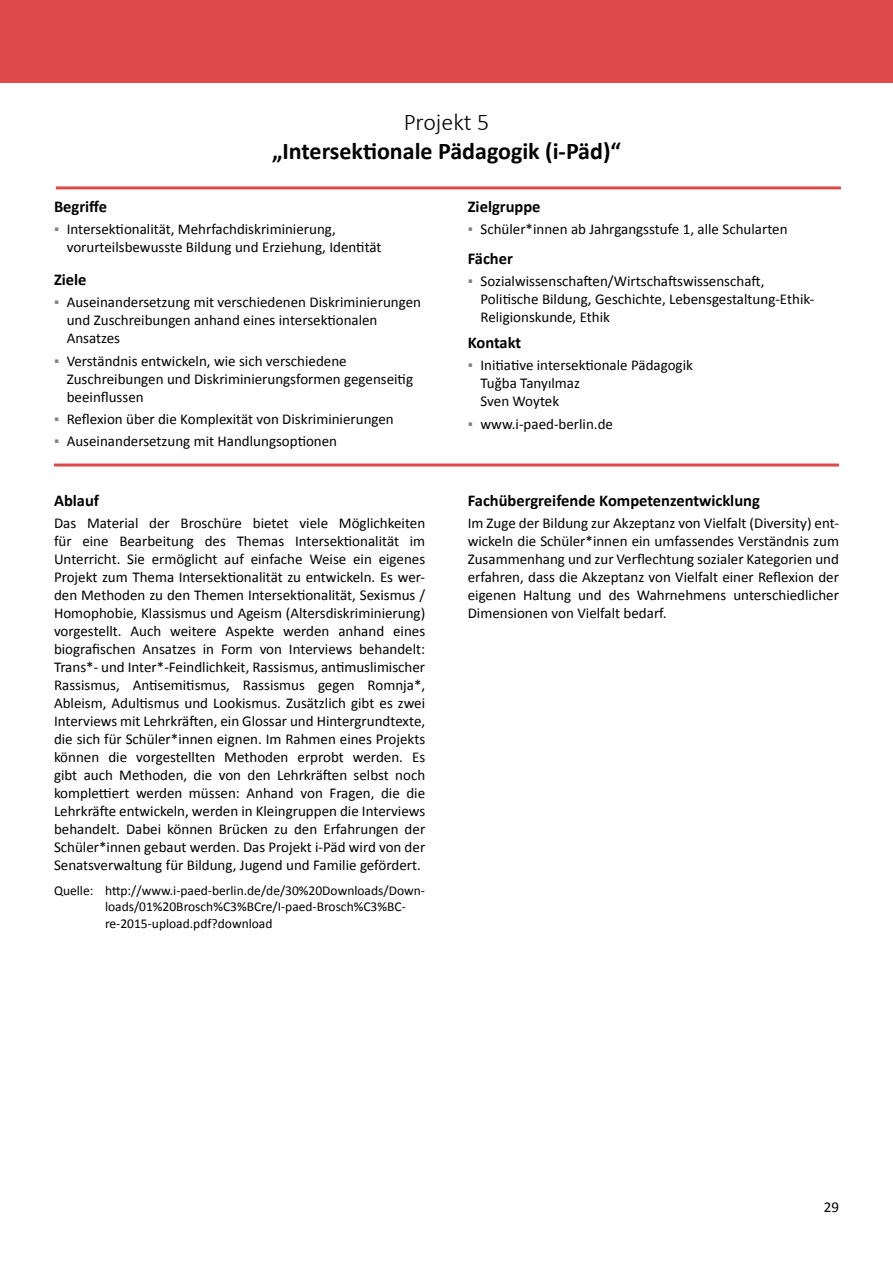
<style>
.page{position:relative;width:893px;height:1263px;background:#fff}
.page>*{position:absolute;margin:0;border:0;box-sizing:border-box;transform-origin:0 0}
.t1{font:700 24px "Calibri";color:#000}
.t2{font:300 24px "Calibri";color:#000}
.t3{font:700 16.5px "Calibri";color:#000}
.t4{font:15px/18px "Calibri";color:#000}
.t5{font:13.5px/16.5px "Calibri";color:#000}
.s1{color:#808285}
</style>
<div class="page">
<div style="left:0;top:0;width:893px;height:83px;background:#de4949"></div>
<hr style="left:54px;top:463px;width:785px;height:3px;background:#de4949">
<hr style="left:56px;top:186px;width:785px;height:3px;background:#de4949">
<h1 class="t2" style="left:404px;top:107px;width:87px">Projekt 5</h1>
<h1 class="t1" style="left:272px;top:135px;width:350px">„Intersektionale Pädagogik (i-Päd)“</h1>
<p class="t3" style="left:54px;top:196px;width:55px">Begriffe</p>
<p class="t4" style="left:67px;top:220px;width:316px;text-indent:-13px"><span class="s1">▪</span> Intersektionalität, Mehrfachdiskriminierung, vorurteilsbewusste Bildung und Erziehung, Identität</p>
<p class="t3" style="left:54px;top:269px;width:34px">Ziele</p>
<p class="t4" style="left:67px;top:293px;width:356px;text-indent:-13px"><span class="s1">▪</span> Auseinandersetzung mit verschiedenen Diskriminierungen und Zuschreibungen anhand eines intersektionalen<br>Ansatzes</p>
<p class="t4" style="left:67px;top:352px;width:348px;text-indent:-13px"><span class="s1">▪</span> Verständnis entwickeln, wie sich verschiedene<br>Zuschreibungen und Diskriminierungsformen gegenseitig beeinflussen</p>
<p class="t4" style="left:54px;top:410px;width:341px"><span class="s1">▪</span> Reflexion über die Komplexität von Diskriminierungen</p>
<p class="t4" style="left:54px;top:432px;width:285px"><span class="s1">▪</span> Auseinandersetzung mit Handlungsoptionen</p>
<p class="t3" style="left:54px;top:490px;width:47px">Ablauf</p>
<p class="t4" style="left:54px;top:514px;width:373px;text-align:justify">Das Material der Broschüre bietet viele Möglichkeiten für eine Bearbeitung des Themas Intersektionalität im Unterricht. Sie ermöglicht auf einfache Weise ein eigenes Projekt zum Thema Intersektionalität zu entwickeln. Es wer&shy;den Methoden zu den Themen Intersektionalität, Sexismus / Homophobie, Klassismus und Ageism (Altersdiskriminierung) vorgestellt. Auch weitere Aspekte werden anhand eines biografischen Ansatzes in Form von Interviews behandelt:<br>Trans*- und Inter*-Feindlichkeit, Rassismus, antimuslimischer Rassismus, Antisemitismus, Rassismus gegen Romnja*, Ableism, Adultismus und Lookismus. Zusätzlich gibt es zwei Interviews mit Lehrkräften, ein Glossar und Hintergrundtexte, die sich für Schüler*innen eignen. Im Rahmen eines Projekts können die vorgestellten Methoden erprobt werden. Es gibt auch Methoden, die von den Lehrkräften selbst noch komplettiert werden müssen: Anhand von Fragen, die die Lehrkräfte entwickeln, werden in Kleingruppen die Interviews behandelt. Dabei können Brücken zu den Erfahrungen der Schüler*innen gebaut werden. Das Projekt i-Päd wird von der Senatsverwaltung für Bildung, Jugend und Familie gefördert.</p>
<p class="t5" style="left:105px;top:882px;width:321px;text-indent:-51px">Quelle: http://www.i-paed-berlin.de/de/30%20Downloads/Down&shy;loads/01%20Brosch%C3%BCre/I-paed-Brosch%C3%BC&shy;re-2015-upload.pdf?download</p>
<p class="t3" style="left:468px;top:196px;width:74px">Zielgruppe</p>
<p class="t4" style="left:468px;top:220px;width:321px"><span class="s1">▪</span> Schüler*innen ab Jahrgangsstufe 1, alle Schularten</p>
<p class="t3" style="left:468px;top:248px;width:47px">Fächer</p>
<p class="t4" style="left:480px;top:272px;width:335px;text-indent:-13px"><span class="s1">▪</span> Sozialwissenschaften/Wirtschaftswissenschaft,<br>Politische Bildung, Geschichte, Lebensgestaltung-Ethik-<br>Religionskunde, Ethik</p>
<p class="t3" style="left:468px;top:332px;width:55px">Kontakt</p>
<p class="t4" style="left:480px;top:356px;width:214px;text-indent:-13px"><span class="s1">▪</span> Initiative intersektionale Pädagogik<br>Tuğba Tanyılmaz<br>Sven Woytek</p>
<p class="t4" style="left:468px;top:415px;width:147px"><span class="s1">▪</span> www.i-paed-berlin.de</p>
<p class="t3" style="left:468px;top:490px;width:294px">Fachübergreifende Kompetenzentwicklung</p>
<p class="t4" style="left:468px;top:514px;width:373px;text-align:justify">Im Zuge der Bildung zur Akzeptanz von Vielfalt (Diversity) ent&shy;wickeln die Schüler*innen ein umfassendes Verständnis zum Zusammenhang und zur Verflechtung sozialer Kategorien und erfahren, dass die Akzeptanz von Vielfalt einer Reflexion der eigenen Haltung und des Wahrnehmens unterschiedlicher Dimensionen von Vielfalt bedarf.</p>
<p class="t4" style="left:824px;top:1198px;width:17px">29</p>
</div>
